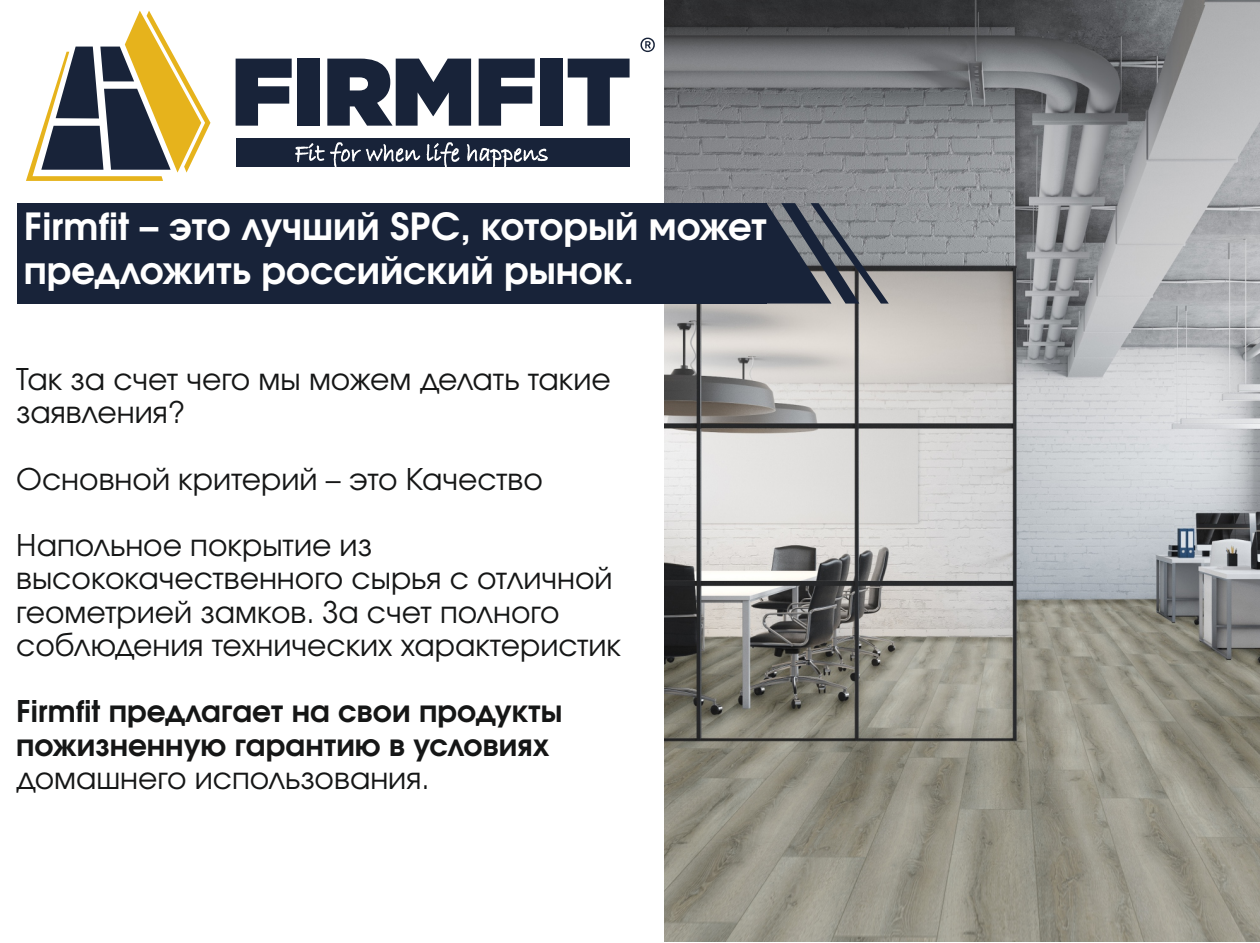
<style>
.page{position:relative;width:1260px;height:943px;background:#fff}
.page>*{position:absolute;margin:0;border:0;box-sizing:border-box;transform-origin:0 0}
.t1{font:700 37.27px/43.8px "Evolventa";color:#fff}
.t2{font:29.75px/33.2px "Evolventa";color:#151616}
.t3{font:700 29.75px/33.2px "Evolventa";color:#151616}
</style>
<div class="page">
<img style="left:665px;top:0;width:594px;height:941px">
<div style="left:17px;top:203px;width:750px;height:100px;background:#182339"></div>
<svg style="left:767px;top:203px;width:122px;height:100px;background:#5a606b"></svg>
<svg style="left:26px;top:11px;width:184px;height:170px"></svg>
<div style="left:297px;top:59px;width:23px;height:67px;background:#182339"></div>
<svg style="left:236px;top:59px;width:56px;height:67px"></svg>
<svg style="left:327px;top:59px;width:144px;height:67px"></svg>
<svg style="left:479px;top:59px;width:56px;height:67px"></svg>
<div style="left:540px;top:59px;width:23px;height:67px;background:#182339"></div>
<svg style="left:568px;top:59px;width:62px;height:67px"></svg>
<div style="left:236px;top:138px;width:394px;height:28px;background:#182339"></div>
<svg style="left:295px;top:142px;width:125px;height:25px"></svg>
<svg style="left:427px;top:142px;width:32px;height:25px"></svg>
<svg style="left:467px;top:144px;width:81px;height:23px"></svg>
<svg style="left:641px;top:38px;width:14px;height:14px"></svg>
<p class="t1" style="left:24px;top:207px;width:745px">Firmfit – это лучший SPC, который может предложить российский рынок.</p>
<p class="t2" style="left:16px;top:364px;width:596px">Так за счет чего мы можем делать такие заявления?</p>
<p class="t2" style="left:16px;top:464px;width:528px">Основной критерий – это Качество</p>
<p class="t2" style="left:16px;top:530px;width:606px">Напольное покрытие из высококачественного сырья с отличной геометрией замков. За счет полного соблюдения технических характеристик</p>
<p class="t3" style="left:16px;top:697px;width:548px">Firmfit предлагает на свои продукты пожизненную гарантию в условиях</p>
<p class="t2" style="left:16px;top:763px;width:415px">домашнего использования.</p>
</div>
